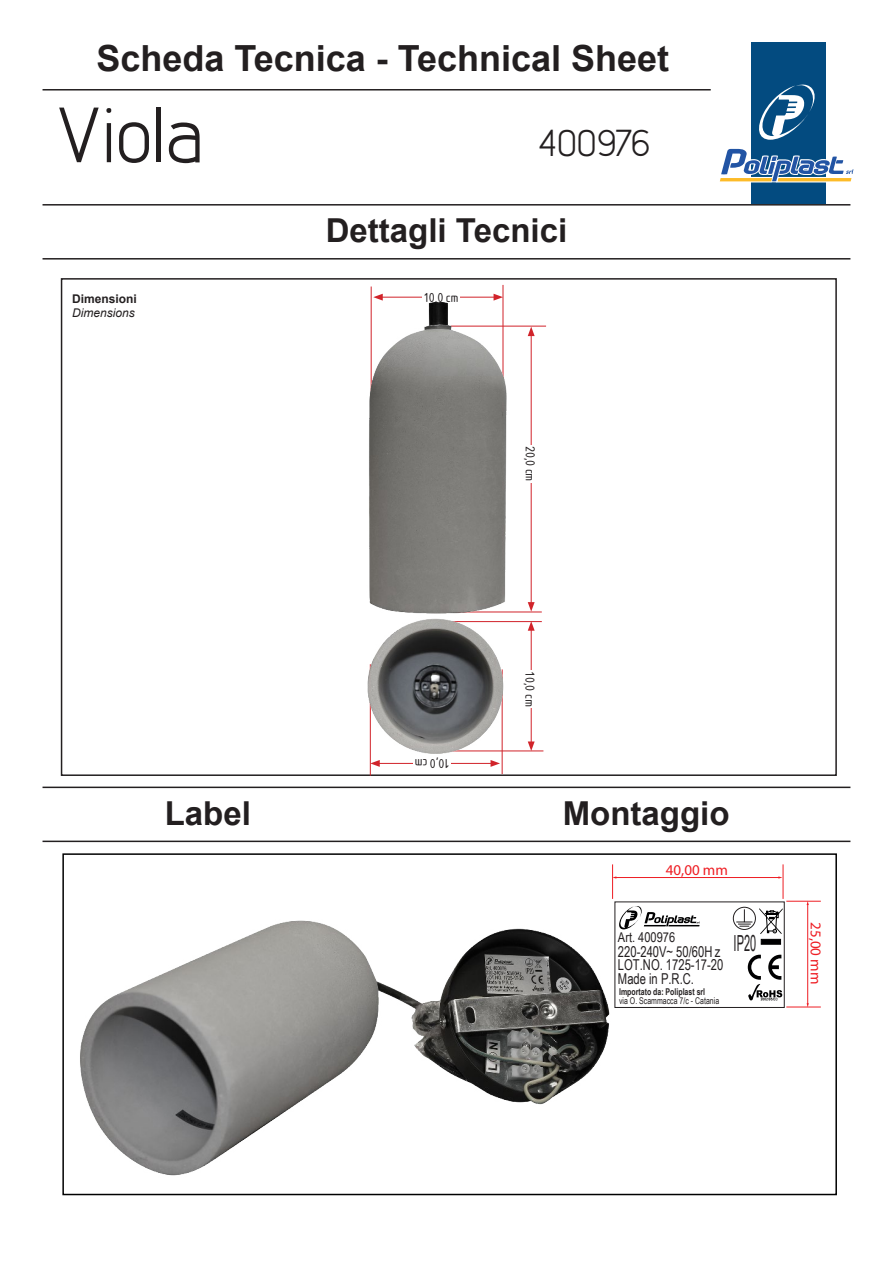
<style>
.page{position:relative;width:893px;height:1263px;background:#fff}
.page>*{position:absolute;margin:0;border:0;box-sizing:border-box;transform-origin:0 0}
.t1{font:78px "Lintel";color:#231f20}
.t2{font:37.5px "Lintel";color:#231f20}
.t3{font:700 36px "Arial";color:#231f20}
.t4{font:700 33px "Arial";color:#231f20}
.t5{font:22.2px "Arial Narrow";color:#231f20;scale:.61 1}
.t6{font:15px/13.5px "Arial Narrow";color:#231f20;scale:.91 1}
.t7{font:15px "Myriad Pro";color:#ee1d23}
.t8{font:13.5px "Isonorm D";color:#231f20}
.t9{font:13.5px "Arial Narrow";color:#231f20}
.t10{font:700 12px "Arial";color:#231f20}
.t11{font:italic 12px "Arial";color:#231f20}
.t12{font:9.3px "Arial Narrow";color:#231f20;scale:.91 1}
.t13{font:700 9.3px "Arial Narrow";color:#231f20;scale:.91 1}
</style>
<div class="page">
<hr style="left:43px;top:258px;width:807px;height:2px;background:#231f20">
<hr style="left:43px;top:204px;width:807px;height:2px;background:#231f20">
<hr style="left:43px;top:841px;width:807px;height:1px;background:#231f20">
<hr style="left:43px;top:787px;width:807px;height:1px;background:#231f20">
<hr style="left:531px;top:334px;width:1px;height:270px;background:#d1232a">
<svg style="left:528px;top:602px;width:7px;height:10px"></svg>
<svg style="left:528px;top:327px;width:7px;height:9px"></svg>
<hr style="left:531px;top:628px;width:1px;height:116px;background:#d1232a">
<svg style="left:528px;top:741px;width:7px;height:9px"></svg>
<svg style="left:528px;top:622px;width:7px;height:9px"></svg>
<hr style="left:377px;top:763px;width:116px;height:1px;background:#d1232a">
<svg style="left:371px;top:760px;width:9px;height:7px"></svg>
<svg style="left:491px;top:760px;width:9px;height:7px"></svg>
<svg style="left:494px;top:294px;width:9px;height:3px"></svg>
<svg style="left:374px;top:294px;width:9px;height:3px"></svg>
<div style="left:526px;top:445px;width:11px;height:37px;background:#fff"></div>
<div style="left:526px;top:670px;width:10px;height:38px;background:#fff"></div>
<div style="left:413px;top:759px;width:38px;height:11px;background:#fff"></div>
<div style="left:751px;top:43px;width:74px;height:161px;background:#034b80"></div>
<svg style="left:759px;top:84px;width:56px;height:56px"></svg>
<svg style="left:719px;top:148px;width:135px;height:35px"></svg>
<hr style="left:43px;top:89px;width:668px;height:2px;background:#231f20">
<hr style="left:453px;top:612px;width:89px;height:1px;background:#d1232a">
<hr style="left:432px;top:750px;width:111px;height:1px;background:#d1232a">
<hr style="left:370px;top:664px;width:1px;height:112px;background:#d1232a">
<hr style="left:503px;top:285px;width:1px;height:111px;background:#d1232a">
<hr style="left:451px;top:326px;width:95px;height:1px;background:#d1232a">
<hr style="left:437px;top:621px;width:105px;height:1px;background:#d1232a">
<hr style="left:502px;top:669px;width:1px;height:105px;background:#d1232a">
<hr style="left:371px;top:286px;width:1px;height:105px;background:#d1232a">
<div style="left:62px;top:853px;width:775px;height:342px;border:2px solid #000"></div>
<hr style="left:612px;top:864px;width:1px;height:35px;background:#ee1d23">
<hr style="left:783px;top:864px;width:1px;height:35px;background:#ee1d23">
<hr style="left:616px;top:877px;width:163px;height:1px;background:#ee1d23">
<hr style="left:786px;top:901px;width:35px;height:1px;background:#ee1d23">
<hr style="left:786px;top:1007px;width:35px;height:1px;background:#ee1d23">
<hr style="left:807px;top:904px;width:1px;height:100px;background:#ee1d23">
<div style="left:614px;top:901px;width:171px;height:107px;border:1px solid #231f20"></div>
<svg style="left:619px;top:906px;width:81px;height:23px"></svg>
<div style="left:761px;top:939px;width:20px;height:5px;background:#000001;border:1px solid #000001"></div>
<svg style="left:748px;top:955px;width:34px;height:45px"></svg>
<svg style="left:732px;top:906px;width:51px;height:28px"></svg>
<img style="left:369px;top:297px;width:143px;height:316px">
<img style="left:367px;top:613px;width:141px;height:146px">
<img style="left:80px;top:920px;width:530px;height:256px">
<h3 class="t3" style="left:96px;top:35px;width:574px">Scheda Tecnica - Technical Sheet</h3>
<h1 class="t1" style="left:55px;top:85px;width:150px">Viola</h1>
<p class="t10" style="left:72px;top:291px;width:66px">Dimensioni</p>
<p class="t11" style="left:72px;top:305px;width:64px">Dimensions</p>
<h2 class="t2" style="left:538px;top:119px;width:114px">400976</h2>
<h3 class="t4" style="left:326px;top:209px;width:243px">Dettagli Tecnici</h3>
<p class="t8" style="left:423px;top:290px;width:37px">10,0 cm</p>
<p class="t8" style="left:538px;top:446px;width:37px;rotate:90deg">20,0 cm</p>
<p class="t8" style="left:450px;top:771px;width:37px;rotate:-180deg">10,0 cm</p>
<p class="t8" style="left:538px;top:671px;width:37px;rotate:90deg">10,0 cm</p>
<h3 class="t4" style="left:165px;top:791px;width:88px">Label</h3>
<h3 class="t4" style="left:563px;top:791px;width:168px">Montaggio</h3>
<p class="t7" style="left:666px;top:860px;width:64px">40,00 mm</p>
<p class="t9" style="left:618px;top:928px;width:59px">Art. 400976</p>
<p class="t6" style="left:618px;top:944px;width:117px">220-240V~ 50/60H z<br>LOT.NO. 1725-17-20<br>Made in P.R.C.</p>
<p class="t13" style="left:619px;top:985px;width:96px">Importato da: Poliplast srl</p>
<p class="t12" style="left:619px;top:993px;width:112px">via O. Scammacca 7/c - Catania</p>
<h3 class="t5" style="left:734px;top:927px;width:39px">IP20</h3>
<p class="t7" style="left:825px;top:922px;width:64px;rotate:90deg">25,00 mm</p>
</div>
